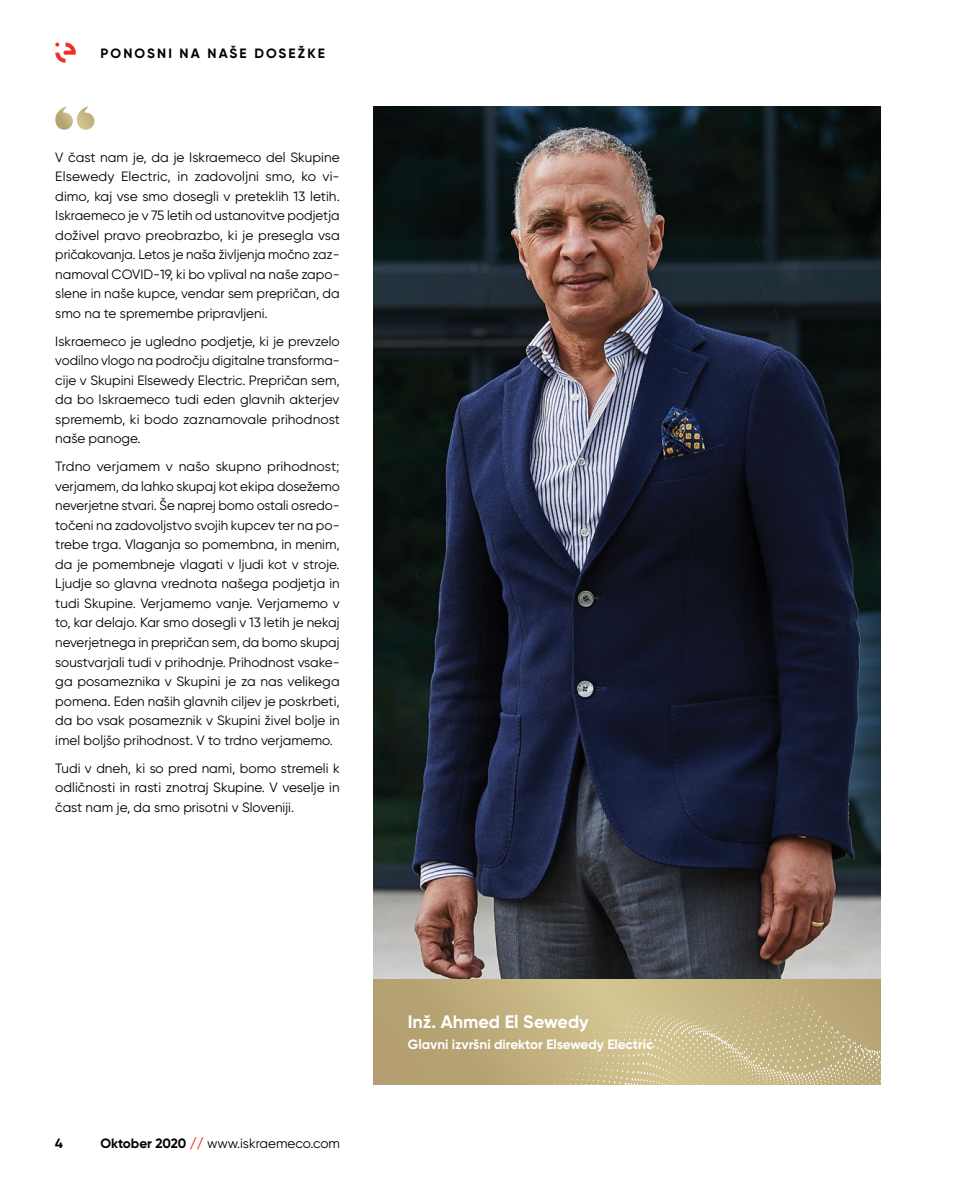
<style>
.page{position:relative;width:966px;height:1191px;background:#fff}
.page>*{position:absolute;margin:0;border:0;box-sizing:border-box;transform-origin:0 0}
.t1{font:700 18px "Gilroy";color:#fff}
.t2{font:13.5px/19.5px "Gilroy";color:#000;text-align:justify}
.t3{font:700 13.5px "Gilroy";color:#fff}
.t4{font:700 13.5px "Gilroy";letter-spacing:.16em;color:#000}
.s1{font-weight:700}
.s2{font-weight:800;color:#ee3129}
</style>
<div class="page">
<svg style="left:55px;top:43px;width:21px;height:20px"></svg>
<div style="left:373px;top:978px;width:507px;height:106px;background:linear-gradient(to bottom,#bcaa79,#b5a172)"></div>
<svg style="left:522px;top:974px;width:359px;height:111px"></svg>
<svg style="left:527px;top:980px;width:354px;height:105px;background:#c8b988"></svg>
<svg style="left:55px;top:106px;width:39px;height:24px"></svg>
<img style="left:373px;top:106px;width:507px;height:872px">
<p class="t4" style="left:100px;top:45px;width:226px">PONOSNI NA NAŠE DOSEŽKE</p>
<p class="t2" style="left:55px;top:147px;width:286px">V čast nam je, da je Iskraemeco del Skupine Elsewedy Electric, in zadovoljni smo, ko vi&shy;dimo, kaj vse smo dosegli v preteklih 13 letih.<br>Iskraemeco je v 75 letih od ustanovitve podjetja doživel pravo preobrazbo, ki je presegla vsa pričakovanja. Letos je naša življenja močno zaz&shy;namoval COVID-19, ki bo vplival na naše zapo&shy;slene in naše kupce, vendar sem prepričan, da smo na te spremembe pripravljeni.</p>
<p class="t2" style="left:55px;top:331px;width:286px">Iskraemeco je ugledno podjetje, ki je prevzelo vodilno vlogo na področju digitalne transforma&shy;cije v Skupini Elsewedy Electric. Prepričan sem, da bo Iskraemeco tudi eden glavnih akterjev sprememb, ki bodo zaznamovale prihodnost naše panoge.</p>
<p class="t2" style="left:55px;top:457px;width:286px">Trdno verjamem v našo skupno prihodnost; verjamem, da lahko skupaj kot ekipa dosežemo neverjetne stvari. Še naprej bomo ostali osredo&shy;točeni na zadovoljstvo svojih kupcev ter na po&shy;trebe trga. Vlaganja so pomembna, in menim, da je pomembneje vlagati v ljudi kot v stroje.<br>Ljudje so glavna vrednota našega podjetja in tudi Skupine. Verjamemo vanje. Verjamemo v to, kar delajo. Kar smo dosegli v 13 letih je nekaj neverjetnega in prepričan sem, da bomo skupaj soustvarjali tudi v prihodnje. Prihodnost vsake&shy;ga posameznika v Skupini je za nas velikega pomena. Eden naših glavnih ciljev je poskrbeti, da bo vsak posameznik v Skupini živel bolje in imel boljšo prihodnost. V to trdno verjamemo.</p>
<p class="t2" style="left:55px;top:758px;width:286px">Tudi v dneh, ki so pred nami, bomo stremeli k odličnosti in rasti znotraj Skupine. V veselje in čast nam je, da smo prisotni v Sloveniji.</p>
<p class="t4" style="left:55px;top:1135px;width:9px">4</p>
<p class="t2" style="left:100px;top:1133px;width:241px"><span class="s1">Oktober 2020</span> <span class="s2">//</span> www.iskraemeco.com</p>
<h1 class="t1" style="left:407px;top:1011px;width:182px">Inž. Ahmed El Sewedy</h1>
<p class="t3" style="left:407px;top:1035px;width:247px">Glavni izvršni direktor Elsewedy Electric</p>
</div>
